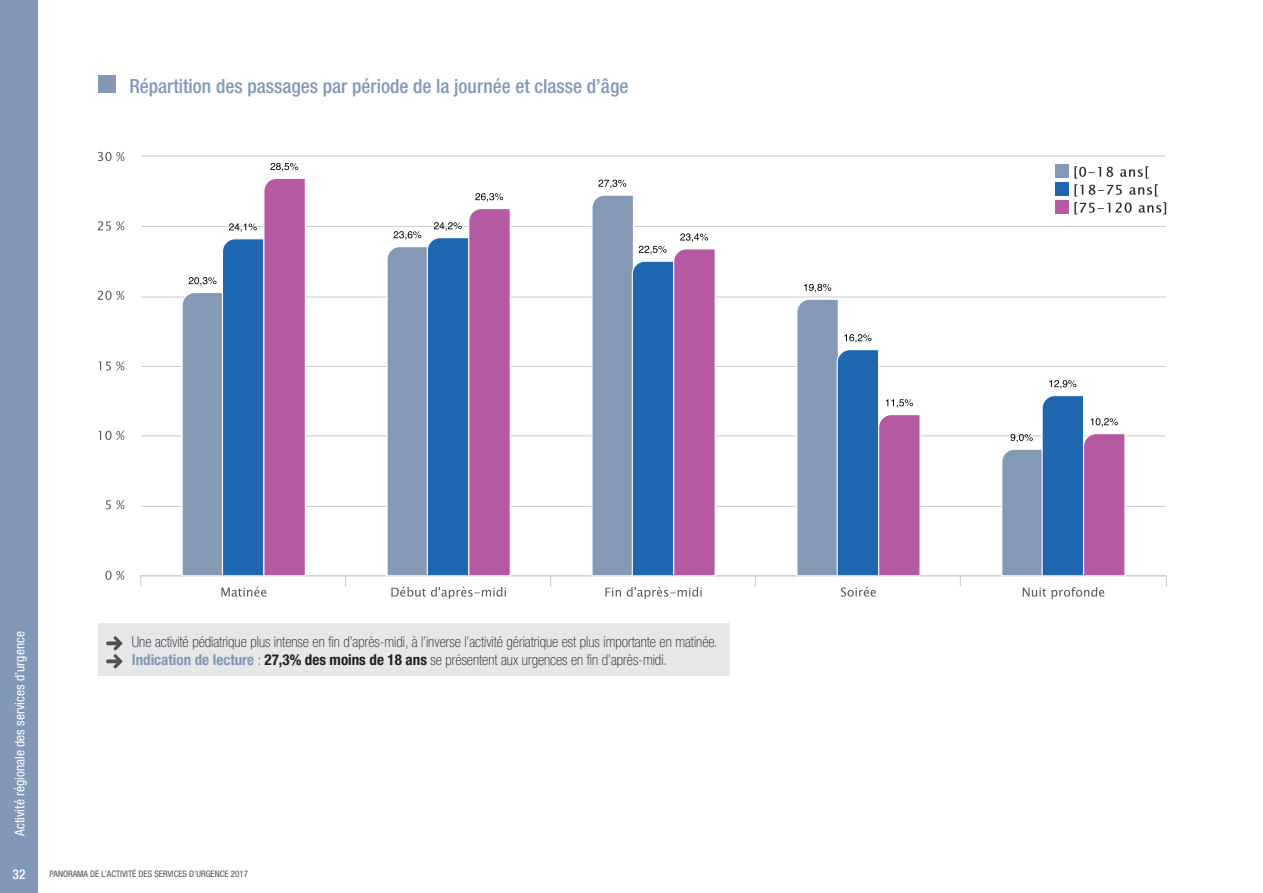
<style>
.page{position:relative;width:1263px;height:893px;background:#fff}
.page>*{position:absolute;margin:0;border:0;box-sizing:border-box;transform-origin:0 0}
.t1{font:500 condensed 19.5px "Helvetica Neue";color:#8398b6}
.t2{font:100 condensed 15px/18px "Helvetica Neue";color:#231f20}
.t3{font:condensed 13.5px "Helvetica Neue";color:#fff}
.t4{font:500 condensed 13.5px "Helvetica Neue";color:#fff}
.t5{font:condensed 9px "Helvetica Neue";color:#505052}
.s1{font-weight:700;color:#8398b6}
.s2{font-weight:700}
</style>
<div class="page">
<div style="left:0;top:0;width:38px;height:893px;background:#8398b6"></div>
<div style="left:98px;top:76px;width:17px;height:17px;background:#8398b6"></div>
<hr style="left:141px;top:506px;width:1025px;height:1px;background:#ced0d0">
<hr style="left:141px;top:435px;width:1025px;height:1px;background:#ced0d0">
<hr style="left:141px;top:366px;width:1025px;height:1px;background:#ced0d0">
<hr style="left:141px;top:296px;width:1025px;height:2px;background:#ced0d0">
<hr style="left:141px;top:226px;width:1025px;height:1px;background:#ced0d0">
<hr style="left:141px;top:155px;width:1025px;height:1px;background:#ced0d0">
<hr style="left:141px;top:575px;width:1025px;height:1px;background:#ced0d0">
<svg style="left:598px;top:180px;width:28px;height:8px"></svg>
<svg style="left:804px;top:284px;width:27px;height:8px"></svg>
<svg style="left:181px;top:178px;width:125px;height:399px"></svg>
<svg style="left:270px;top:163px;width:28px;height:8px"></svg>
<svg style="left:386px;top:193px;width:125px;height:384px;background:#8784b7"></svg>
<svg style="left:591px;top:195px;width:125px;height:382px;background:#8888b9"></svg>
<svg style="left:796px;top:299px;width:125px;height:278px"></svg>
<svg style="left:1001px;top:380px;width:125px;height:197px"></svg>
<div style="left:1055px;top:164px;width:13px;height:14px;background:#8499b6"></div>
<svg style="left:1074px;top:166px;width:84px;height:30px"></svg>
<div style="left:1055px;top:182px;width:13px;height:14px;background:#1f66b1"></div>
<svg style="left:1074px;top:202px;width:92px;height:12px"></svg>
<div style="left:1055px;top:200px;width:13px;height:14px;background:#b659a3"></div>
<svg style="left:221px;top:587px;width:45px;height:10px"></svg>
<svg style="left:391px;top:587px;width:115px;height:12px"></svg>
<svg style="left:605px;top:587px;width:97px;height:12px"></svg>
<svg style="left:841px;top:587px;width:35px;height:10px"></svg>
<svg style="left:1023px;top:587px;width:81px;height:12px"></svg>
<svg style="left:105px;top:571px;width:19px;height:9px"></svg>
<svg style="left:106px;top:500px;width:18px;height:9px"></svg>
<svg style="left:99px;top:431px;width:25px;height:9px"></svg>
<svg style="left:99px;top:361px;width:25px;height:10px"></svg>
<svg style="left:98px;top:291px;width:26px;height:9px"></svg>
<svg style="left:98px;top:221px;width:26px;height:10px"></svg>
<svg style="left:98px;top:152px;width:26px;height:9px"></svg>
<div style="left:98px;top:623px;width:632px;height:53px;background:#e6e7e9"></div>
<svg style="left:106px;top:636px;width:17px;height:32px"></svg>
<h1 class="t1" style="left:129px;top:75px;width:500px">Répartition des passages par période de la journée et classe d’âge</h1>
<p class="t3" style="left:12px;top:836px;width:206px;rotate:-90deg">Activité régionale des services d’urgence</p>
<p class="t4" style="left:13px;top:866px;width:14px">32</p>
<p class="t5" style="left:50px;top:869px;width:200px">PANORAMA DE L’ACTIVITÉ DES SERVICES D’URGENCE 2017</p>
<p class="t2" style="left:132px;top:633px;width:587px">Une activité pédiatrique plus intense en fin d’après-midi, à l’inverse l’activité gériatrique est plus importante en matinée.<br><span class="s1">Indication de lecture</span> : <span class="s2">27,3% des moins de 18 ans</span> se présentent aux urgences en fin d’après-midi.</p>
</div>
